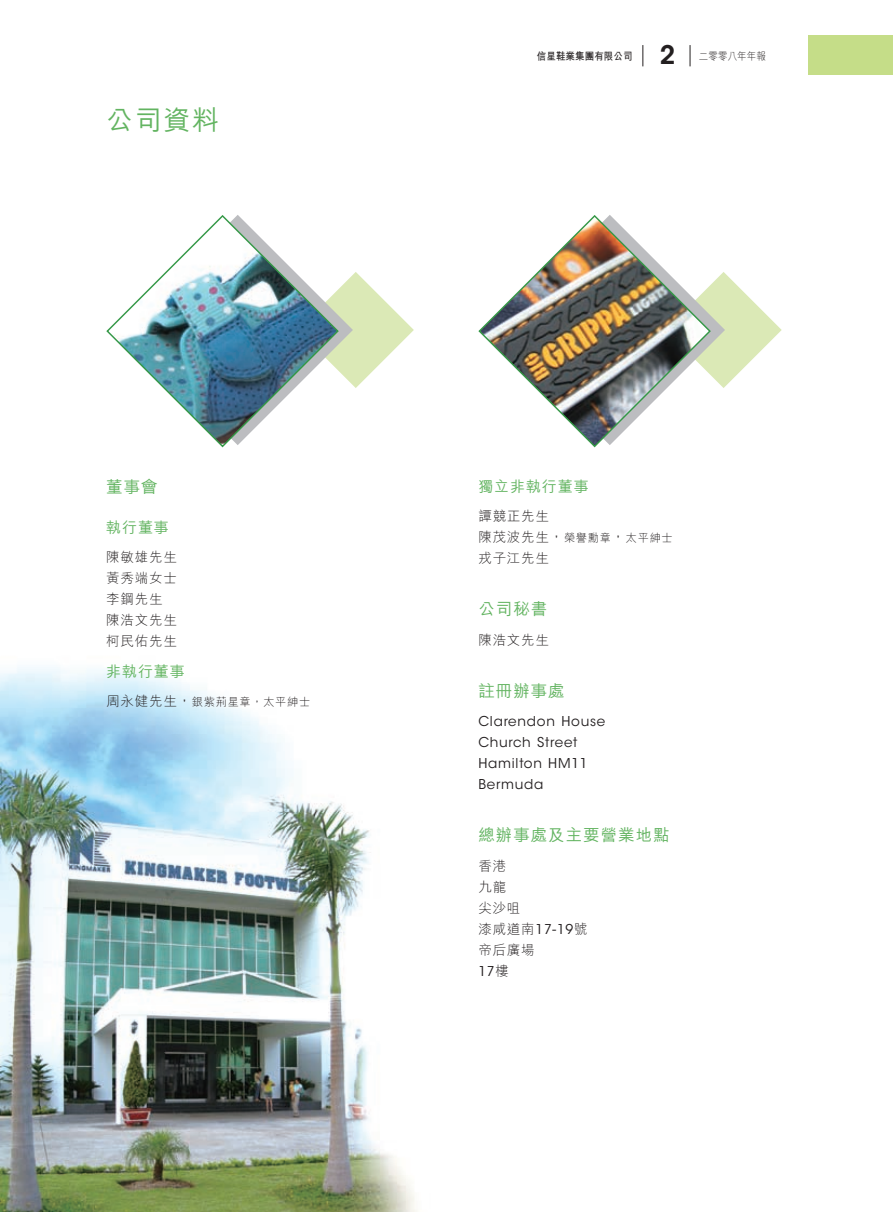
<style>
.page{position:relative;width:893px;height:1212px;background:#fff}
.page>*{position:absolute;margin:0;border:0;box-sizing:border-box;transform-origin:0 0}
.t1{font:500 27px "M Hei HK";color:#63b461}
.t2{font:500 16.5px "M Hei HK";letter-spacing:.06em;color:#63b461}
.t3{font:500 15px "M Hei HK";letter-spacing:.06em;color:#63b461}
.t4{font:300 13.5px/21px "M Hei HK";letter-spacing:.06em;color:#231f20}
.t5{font:13.5px/21px "ITC Avant Garde Std";letter-spacing:.06em;color:#231f20}
.t6{font:300 11.25px "M Hei HK";letter-spacing:.06em;color:#231f20}
.t7{font:700 10.5px "M Hei HK";letter-spacing:.015em;color:#231f20;scale:.9 1}
.t8{font:300 10.5px "M Hei HK";letter-spacing:.015em;color:#231f20;scale:.9 1}
.s1{font-size:13.5px}
.s2{font-family:"ITC Avant Garde Std";font-weight:400}
</style>
<div class="page">
<svg style="left:642px;top:45px;width:1px;height:21px"></svg>
<svg style="left:690px;top:45px;width:1px;height:21px"></svg>
<div style="left:808px;top:35px;width:85px;height:40px;background:#c5dd88"></div>
<img style="left:0;top:667px;width:417px;height:545px">
<svg style="left:353px;top:272px;width:61px;height:116px"></svg>
<svg style="left:725px;top:273px;width:57px;height:114px"></svg>
<svg style="left:340px;top:275px;width:13px;height:110px"></svg>
<img style="left:106px;top:215px;width:234px;height:233px">
<svg style="left:712px;top:272px;width:13px;height:116px;background:#dae5bd"></svg>
<img style="left:478px;top:215px;width:234px;height:233px">
<p class="t1" style="left:106px;top:101px;width:114px">公司資料</p>
<p class="t2" style="left:106px;top:475px;width:53px">董事會</p>
<p class="t3" style="left:106px;top:516px;width:64px">執行董事</p>
<p class="t4" style="left:106px;top:546px;width:72px">陳敏雄先生黃秀端女士李鋼先生陳浩文先生柯民佑先生</p>
<p class="t3" style="left:106px;top:661px;width:80px">非執行董事</p>
<p class="t6" style="left:106px;top:694px;width:205px"><span class="s1">周永健先生，</span>銀紫荊星章，太平紳士</p>
<p class="t7" style="left:537px;top:49px;width:108px">信星鞋業集團有限公司</p>
<p class="t8" style="left:699px;top:49px;width:76px">二零零八年年報</p>
<p class="t3" style="left:478px;top:475px;width:112px">獨立非執行董事</p>
<p class="t4" style="left:478px;top:505px;width:72px">譚競正先生</p>
<p class="t6" style="left:478px;top:530px;width:196px"><span class="s1">陳茂波先生，</span>榮譽勳章<span class="s1">，</span>太平紳士</p>
<p class="t4" style="left:478px;top:547px;width:72px">戎子江先生</p>
<p class="t2" style="left:478px;top:597px;width:70px">公司秘書</p>
<p class="t4" style="left:478px;top:629px;width:72px">陳浩文先生</p>
<p class="t2" style="left:478px;top:679px;width:88px">註冊辦事處</p>
<p class="t5" style="left:478px;top:711px;width:129px">Clarendon House<br>Church Street<br>Hamilton HM11<br>Bermuda</p>
<p class="t2" style="left:478px;top:823px;width:193px">總辦事處及主要營業地點</p>
<p class="t4" style="left:478px;top:855px;width:111px">香港<br>九龍<br>尖沙咀<br>漆咸道南<span class="s2">17-19</span>號帝后廣場<br><span class="s2">17</span>樓</p>
</div>
